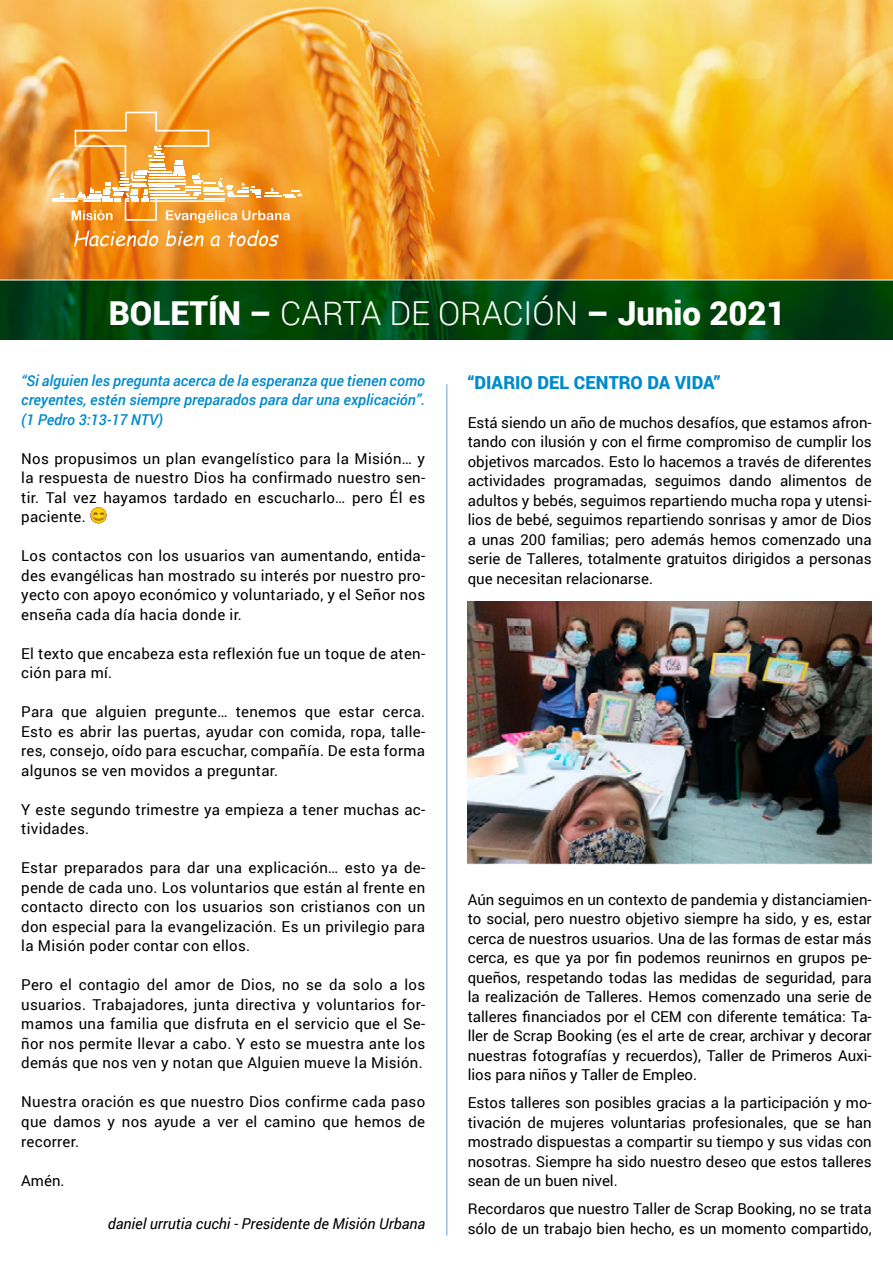
<style>
.page{position:relative;width:893px;height:1276px;background:#fff}
.page>*{position:absolute;margin:0;border:0;box-sizing:border-box;transform-origin:0 0}
.t1{font:900 33px "Roboto";color:#fff}
.t2{font:900 18px "Roboto";color:#008bcb}
.t3{font:15px/19.5px "Roboto";letter-spacing:.02em;color:#000;text-align:justify}
.t4{font:italic 500 15px/19.5px "Roboto";color:#008bcb;text-align:justify}
.t5{font:15px/19.5px "Roboto";color:#000}
.t6{font:italic 15px "Roboto";color:#000}
.s1{font-weight:300}
</style>
<div class="page">
<img style="left:0;top:0;width:893px;height:280px">
<hr style="left:446px;top:384px;width:1px;height:851px;background:#649ed5">
<svg style="left:0;top:281px;width:893px;height:59px;background:#00450d"></svg>
<svg style="left:74px;top:230px;width:84px;height:17px"></svg>
<svg style="left:166px;top:230px;width:38px;height:16px"></svg>
<svg style="left:210px;top:235px;width:10px;height:11px"></svg>
<svg style="left:228px;top:230px;width:51px;height:16px"></svg>
<svg style="left:52px;top:112px;width:250px;height:111px;background:#f4a949"></svg>
<img style="left:90px;top:507px;width:16px;height:16px;border-radius:8px">
<img style="left:468px;top:601px;width:404px;height:263px">
<h1 class="t1" style="left:109px;top:290px;width:679px">BOLETÍN – <span class="s1">CARTA DE ORACIÓN</span> – Junio 2021</h1>
<p class="t4" style="left:21px;top:370px;width:405px">“Si alguien les pregunta acerca de la esperanza que tienen como creyentes, estén siempre preparados para dar una explicación”. (1 Pedro 3:13-17 NTV)</p>
<p class="t3" style="left:21px;top:448px;width:405px">Nos propusimos un plan evangelístico para la Misión… y la respuesta de nuestro Dios ha confirmado nuestro sen&shy;tir. Tal vez hayamos tardado en escucharlo… pero Él es paciente.</p>
<p class="t3" style="left:21px;top:545px;width:405px">Los contactos con los usuarios van aumentando, entida&shy;des evangélicas han mostrado su interés por nuestro pro&shy;yecto con apoyo económico y voluntariado, y el Señor nos enseña cada día hacia donde ir.</p>
<p class="t3" style="left:21px;top:643px;width:405px">El texto que encabeza esta reflexión fue un toque de aten&shy;ción para mí.</p>
<p class="t3" style="left:21px;top:701px;width:405px">Para que alguien pregunte… tenemos que estar cerca.<br>Esto es abrir las puertas, ayudar con comida, ropa, talle&shy;res, consejo, oído para escuchar, compañía. De esta forma algunos se ven movidos a preguntar.</p>
<p class="t3" style="left:21px;top:799px;width:405px">Y este segundo trimestre ya empieza a tener muchas ac&shy;tividades.</p>
<p class="t3" style="left:21px;top:857px;width:405px">Estar preparados para dar una explicación… esto ya de&shy;pende de cada uno. Los voluntarios que están al frente en contacto directo con los usuarios son cristianos con un don especial para la evangelización. Es un privilegio para la Misión poder contar con ellos.</p>
<p class="t3" style="left:21px;top:974px;width:405px">Pero el contagio del amor de Dios, no se da solo a los usuarios. Trabajadores, junta directiva y voluntarios for&shy;mamos una familia que disfruta en el servicio que el Se&shy;ñor nos permite llevar a cabo. Y esto se muestra ante los demás que nos ven y notan que Alguien mueve la Misión.</p>
<p class="t3" style="left:21px;top:1091px;width:405px">Nuestra oración es que nuestro Dios confirme cada paso que damos y nos ayude a ver el camino que hemos de recorrer.</p>
<p class="t3" style="left:21px;top:1169px;width:45px">Amén.</p>
<p class="t6" style="left:108px;top:1213px;width:319px">daniel urrutia cuchi - Presidente de Misión Urbana</p>
<p class="t2" style="left:468px;top:370px;width:254px">“DIARIO DEL CENTRO DA VIDA”</p>
<p class="t3" style="left:468px;top:412px;width:405px">Está siendo un año de muchos desafíos, que estamos afron&shy;tando con ilusión y con el firme compromiso de cumplir los objetivos marcados. Esto lo hacemos a través de diferentes actividades programadas, seguimos dando alimentos de adultos y bebés, seguimos repartiendo mucha ropa y utensi&shy;lios de bebé, seguimos repartiendo sonrisas y amor de Dios a unas 200 familias; pero además hemos comenzado una serie de Talleres, totalmente gratuitos dirigidos a personas que necesitan relacionarse.</p>
<p class="t3" style="left:468px;top:889px;width:405px">Aún seguimos en un contexto de pandemia y distanciamien&shy;to social, pero nuestro objetivo siempre ha sido, y es, estar cerca de nuestros usuarios. Una de las formas de estar más cerca, es que ya por fin podemos reunirnos en grupos pe&shy;queños, respetando todas las medidas de seguridad, para la realización de Talleres. Hemos comenzado una serie de talleres financiados por el CEM con diferente temática: Ta&shy;ller de Scrap Booking (es el arte de crear, archivar y decorar nuestras fotografías y recuerdos), Taller de Primeros Auxi&shy;lios para niños y Taller de Empleo.</p>
<p class="t3" style="left:468px;top:1092px;width:405px">Estos talleres son posibles gracias a la participación y mo&shy;tivación de mujeres voluntarias profesionales, que se han mostrado dispuestas a compartir su tiempo y sus vidas con nosotras. Siempre ha sido nuestro deseo que estos talleres sean de un buen nivel.</p>
<p class="t5" style="left:468px;top:1198px;width:405px">Recordaros que nuestro Taller de Scrap Booking, no se trata sólo de un trabajo bien hecho, es un momento compartido,</p>
</div>
